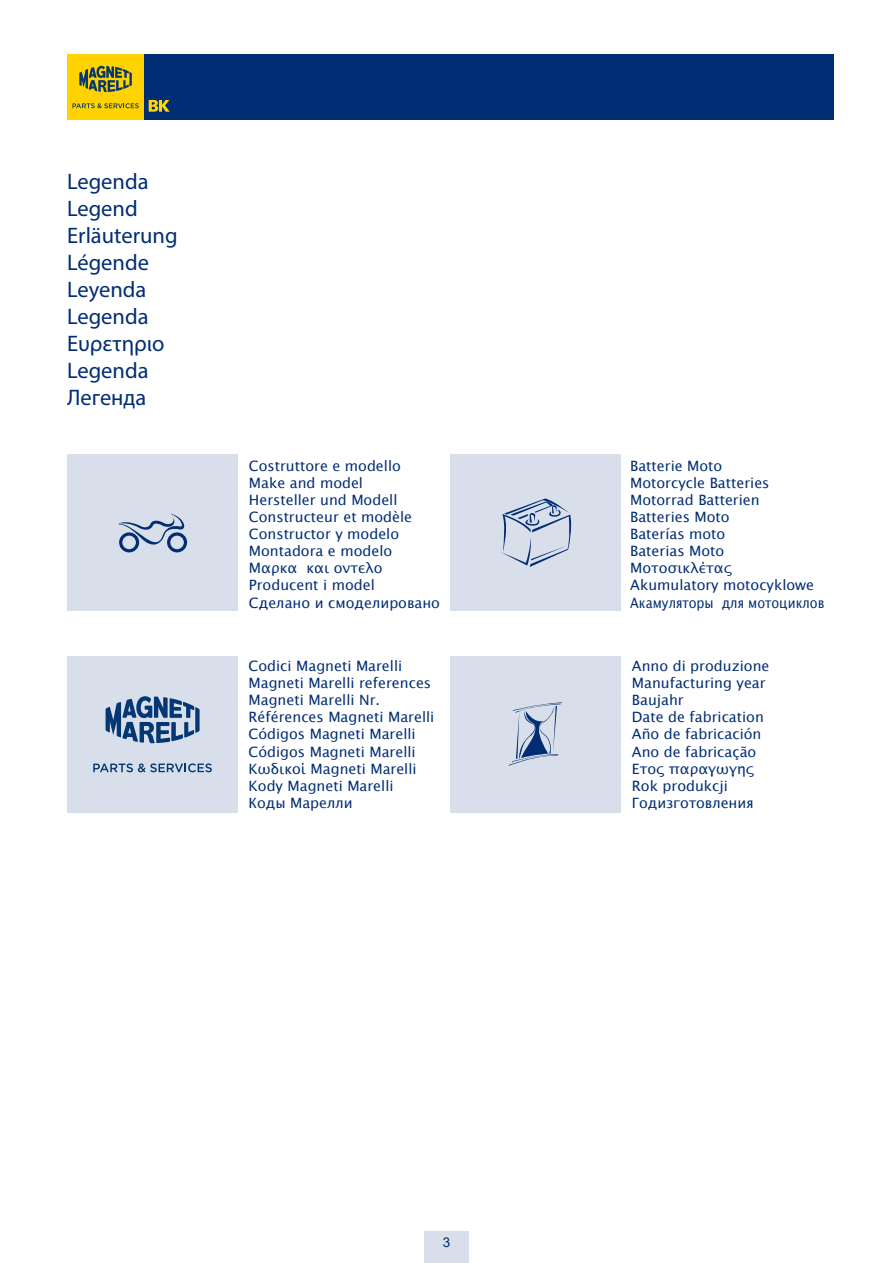
<style>
.page{position:relative;width:893px;height:1263px;background:#fff}
.page>*{position:absolute;margin:0;border:0;box-sizing:border-box;transform-origin:0 0}
.t1{font:22.5px/27px "Myriad Pro";color:#002d74}
.t2{font:14.25px/17.1px "Lucida Grande";color:#002d74}
.t3{font:13.5px "Arial";color:#002d74}
</style>
<div class="page">
<div style="left:424px;top:1231px;width:45px;height:32px;background:#d9dfea"></div>
<div style="left:450px;top:656px;width:170px;height:156px;background:#d9dfea"></div>
<div style="left:450px;top:455px;width:170px;height:156px;background:#d9dfea"></div>
<div style="left:68px;top:656px;width:170px;height:156px;background:#d9dfea"></div>
<div style="left:68px;top:455px;width:170px;height:156px;background:#d9dfea"></div>
<svg style="left:118px;top:514px;width:69px;height:39px"></svg>
<svg style="left:501px;top:498px;width:70px;height:69px"></svg>
<svg style="left:509px;top:702px;width:53px;height:64px"></svg>
<div style="left:68px;top:54px;width:765px;height:66px;background:#002d74"></div>
<svg style="left:149px;top:100px;width:21px;height:12px"></svg>
<div style="left:68px;top:54px;width:76px;height:66px;background:#ffd200"></div>
<svg style="left:79px;top:66px;width:53px;height:26px"></svg>
<svg style="left:72px;top:103px;width:67px;height:5px"></svg>
<svg style="left:106px;top:696px;width:94px;height:47px"></svg>
<svg style="left:93px;top:763px;width:119px;height:9px"></svg>
<h1 class="t1" style="left:67px;top:167px;width:112px">Legenda<br>Legend<br>Erläuterung<br>Légende<br>Leyenda<br>Legenda<br>Ευρετηριο<br>Legenda<br>Легенда</h1>
<p class="t2" style="left:249px;top:458px;width:193px">Costruttore e modello<br>Make and model<br>Hersteller und Modell<br>Constructeur et modèle<br>Constructor y modelo<br>Montadora e modelo<br>Μαρκα και οντελο<br>Producent i model<br>Сделано и смоделировано</p>
<p class="t2" style="left:630px;top:458px;width:196px">Batterie Moto<br>Motorcycle Batteries<br>Motorrad Batterien<br>Batteries Moto<br>Baterías moto<br>Baterias Moto<br>Μοτοσικλέτας<br>Akumulatory motocyklowe<br>Акамуляторы для мотоциклов</p>
<p class="t2" style="left:249px;top:658px;width:187px">Codici Magneti Marelli<br>Magneti Marelli references<br>Magneti Marelli Nr.<br>Références Magneti Marelli<br>Códigos Magneti Marelli<br>Códigos Magneti Marelli<br>Κωδικοί Magneti Marelli<br>Kody Magneti Marelli<br>Коды Марелли</p>
<p class="t2" style="left:632px;top:658px;width:139px">Anno di produzione<br>Manufacturing year<br>Baujahr<br>Date de fabrication<br>Año de fabricación<br>Ano de fabricação<br>Ετος παραγωγης<br>Rok produkcji<br>Годизготовления</p>
<p class="t3" style="left:443px;top:1232px;width:9px">3</p>
</div>
